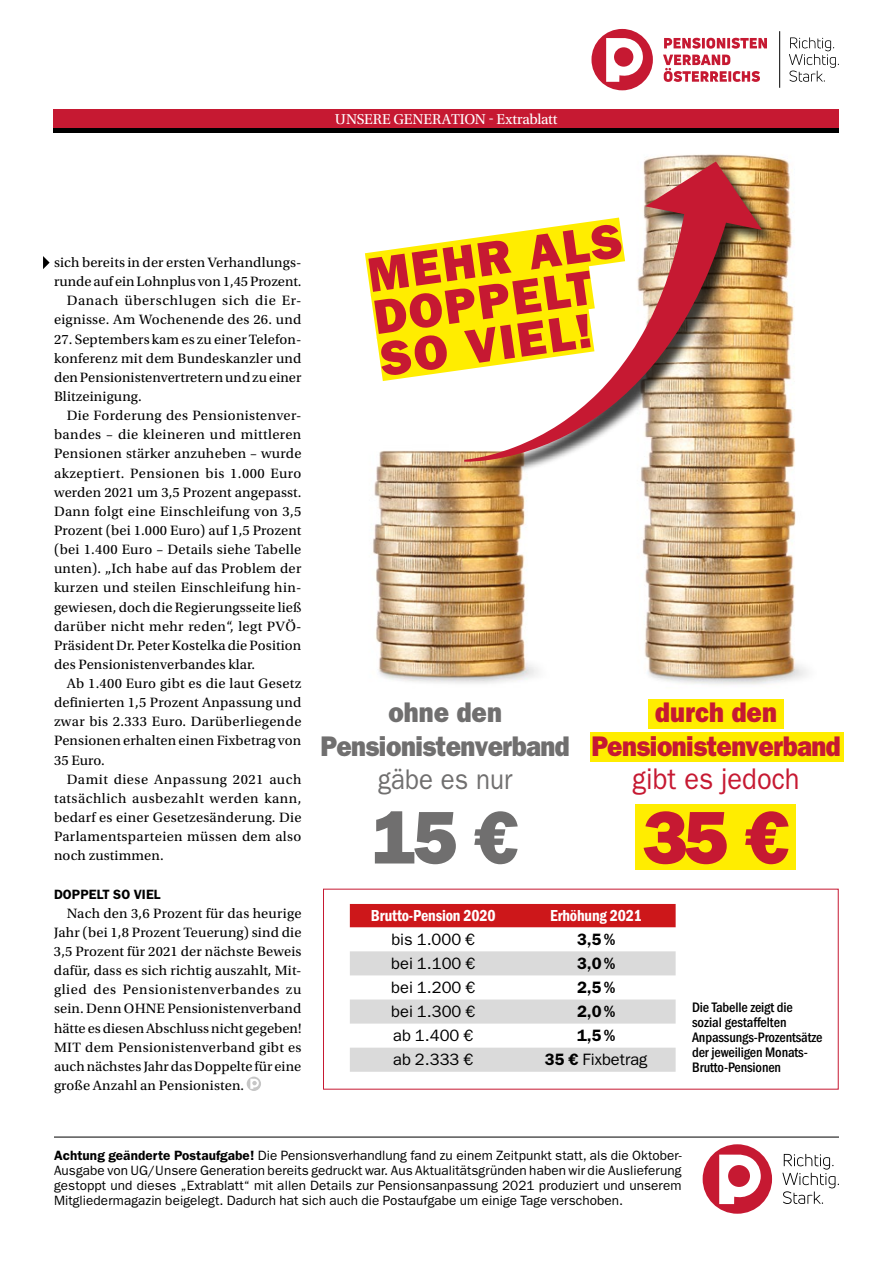
<style>
.page{position:relative;width:893px;height:1263px;background:#fff}
.page>*{position:absolute;margin:0;border:0;box-sizing:border-box;transform-origin:0 0}
.t1{font:75px "ITC Franklin Gothic Std Hvy";color:#706f6f}
.t2{font:75px "ITC Franklin Gothic Std Hvy";color:#c61932}
.t3{font:48.75px/42.5px "ITC Franklin Gothic Std Hvy";color:#c61932}
.t4{font:30px "ITC Franklin Gothic Std";color:#c61932;scale:.91 1}
.t5{font:28.5px/33px "ITC Franklin Gothic Std Hvy";letter-spacing:-.02em;color:#c61932;text-align:center;scale:.9 1}
.t6{font:28.5px/33px "ITC Franklin Gothic Std Hvy";letter-spacing:-.02em;color:#706f6f;text-align:center;scale:.9 1}
.t7{font:28.5px "ITC Franklin Gothic Std";color:#706f6f;scale:.91 1}
.t8{font:16.5px "ITC Franklin Gothic Std";color:#000}
.t9{font:16.5px "ITC Franklin Gothic Std Dm Cd";letter-spacing:-.01em;color:#fff}
.t10{font:600 16.5px "ITC Franklin Gothic Std";color:#000}
.t11{font:15px "Utopia Std";letter-spacing:-.005em;color:#fff}
.t12{font:14.25px/19.2px "Utopia Std";letter-spacing:.01em;color:#000;text-align:justify}
.t13{font:500 condensed 14.25px/15px "ITC Franklin Gothic Std";letter-spacing:-.01em;color:#000}
.t14{font:13.5px/15px "ITC Franklin Gothic Std";letter-spacing:.005em;color:#000;text-align:justify}
.t15{font:600 13.5px "ITC Franklin Gothic Std";letter-spacing:.005em;color:#000}
.s1{font-weight:600}
</style>
<div class="page">
<img style="left:640px;top:154px;width:167px;height:551px">
<div style="left:635px;top:804px;width:160px;height:66px;background:#ffed00"></div>
<div style="left:648px;top:699px;width:135px;height:29px;background:#ffed00"></div>
<div style="left:590px;top:732px;width:254px;height:29px;background:#ffed00"></div>
<svg style="left:247px;top:1076px;width:14px;height:15px"></svg>
<svg style="left:43px;top:256px;width:7px;height:13px"></svg>
<img style="left:373px;top:450px;width:165px;height:234px">
<div style="left:465px;top:163px;width:313px;height:315px;background:#000;opacity:.75"></div>
<svg style="left:464px;top:409px;width:267px;height:53px"></svg>
<div style="left:54px;top:109px;width:785px;height:19px;background:#c61932"></div>
<div style="left:54px;top:128px;width:785px;height:5px;background:#000"></div>
<hr style="left:54px;top:1137px;width:785px;height:1px;background:#000">
<svg style="left:782px;top:1154px;width:57px;height:50px"></svg>
<div style="left:703px;top:1144px;width:69px;height:70px;background:#c61932;border-radius:50%"></div>
<svg style="left:719px;top:1154px;width:42px;height:50px"></svg>
<div style="left:728px;top:1165px;width:22px;height:22px;background:#c61932;border-radius:50%"></div>
<svg style="left:364px;top:162px;width:398px;height:247px"></svg>
<div style="left:350px;top:904px;width:326px;height:23px;background:#cd171a"></div>
<svg style="left:350px;top:951px;width:326px;height:121px"></svg>
<svg style="left:789px;top:37px;width:50px;height:45px"></svg>
<svg style="left:664px;top:38px;width:103px;height:11px"></svg>
<svg style="left:663px;top:55px;width:97px;height:27px"></svg>
<div style="left:591px;top:29px;width:62px;height:61px;background:#c61932;border-radius:50%"></div>
<svg style="left:606px;top:38px;width:37px;height:44px"></svg>
<div style="left:614px;top:47px;width:19px;height:20px;background:#c61932;border-radius:50%"></div>
<hr style="left:779px;top:31px;width:1px;height:57px;background:#000">
<p class="t11" style="left:335px;top:111px;width:224px">UNSERE GENERATION - Extrablatt</p>
<p class="t12" style="left:54px;top:253px;width:249px;text-align:right">sich bereits in der ersten Verhandlungs&shy;runde auf ein Lohnplus von 1,45 Prozent.<br>Danach überschlugen sich die Er&shy;eignisse. Am Wochenende des 26. und</p>
<p class="t12" style="left:54px;top:330px;width:249px">27. Septembers kam es zu einer Telefon&shy;konferenz mit dem Bundeskanzler und den Pensionistenvertretern und zu einer Blitzeinigung.</p>
<p class="t12" style="left:54px;top:406px;width:249px;text-align:left;text-indent:13px">Die Forderung des Pensionistenver&shy;bandes – die kleineren und mittleren Pensionen stärker anzuheben – wurde akzeptiert. Pensionen bis 1.000 Euro werden 2021 um 3,5 Prozent angepasst.<br>Dann folgt eine Einschleifung von 3,5<br>Prozent (bei 1.000 Euro) auf 1,5 Prozent (bei 1.400 Euro – Details siehe Tabelle unten). „Ich habe auf das Problem der kurzen und steilen Einschleifung hin&shy;gewiesen, doch die Regierungsseite ließ darüber nicht mehr reden“, legt PVÖ-Präsident Dr. Peter Kostelka die Position des Pensionistenverbandes klar.</p>
<p class="t12" style="left:54px;top:674px;width:249px;text-indent:13px">Ab 1.400 Euro gibt es die laut Gesetz definierten 1,5 Prozent Anpassung und zwar bis 2.333 Euro. Darüberliegende Pensionen erhalten einen Fixbetrag von 35 Euro.</p>
<p class="t12" style="left:54px;top:770px;width:249px;text-indent:13px">Damit diese Anpassung 2021 auch tatsächlich ausbezahlt werden kann, bedarf es einer Gesetzesänderung. Die Parlamentsparteien müssen dem also noch zustimmen.</p>
<p class="t15" style="left:54px;top:886px;width:108px">DOPPELT SO VIEL</p>
<p class="t12" style="left:54px;top:904px;width:249px;text-indent:13px">Nach den 3,6 Prozent für das heurige Jahr (bei 1,8 Prozent Teuerung) sind die 3,5 Prozent für 2021 der nächste Beweis dafür, dass es sich richtig auszahlt, Mit&shy;glied des Pensionistenverbandes zu sein. Denn OHNE Pensionistenverband hätte es diesen Abschluss nicht gegeben!<br>MIT dem Pensionistenverband gibt es auch nächstes Jahr das Doppelte für eine große Anzahl an Pensionisten.</p>
<h2 class="t3" style="left:365px;top:255px;width:258px;rotate:-8deg">MEHR ALS<br>DOPPELT<br>SO VIEL!</h2>
<h3 class="t6" style="left:321px;top:696px;width:278px">ohne den<br>Pensionistenverband</h3>
<h3 class="t7" style="left:378px;top:762px;width:149px">gäbe es nur</h3>
<h1 class="t1" style="left:372px;top:794px;width:148px">15 €</h1>
<h3 class="t5" style="left:591px;top:696px;width:278px">durch den<br>Pensionistenverband</h3>
<h3 class="t4" style="left:632px;top:761px;width:185px">gibt es jedoch</h3>
<h1 class="t2" style="left:643px;top:794px;width:148px">35 €</h1>
<p class="t9" style="left:371px;top:906px;width:126px">Brutto-Pension 2020</p>
<p class="t9" style="left:550px;top:906px;width:93px">Erhöhung 2021</p>
<p class="t8" style="left:391px;top:930px;width:85px">bis 1.000 €</p>
<p class="t10" style="left:577px;top:929px;width:40px">3,5%</p>
<p class="t8" style="left:391px;top:954px;width:86px">bei 1.100 €</p>
<p class="t10" style="left:577px;top:954px;width:40px">3,0%</p>
<p class="t8" style="left:391px;top:978px;width:86px">bei 1.200 €</p>
<p class="t10" style="left:577px;top:978px;width:40px">2,5%</p>
<p class="t8" style="left:391px;top:1002px;width:86px">bei 1.300 €</p>
<p class="t10" style="left:577px;top:1002px;width:40px">2,0%</p>
<p class="t8" style="left:393px;top:1026px;width:82px">ab 1.400 €</p>
<p class="t10" style="left:577px;top:1026px;width:40px">1,5%</p>
<p class="t8" style="left:393px;top:1050px;width:82px">ab 2.333 €</p>
<p class="t8" style="left:545px;top:1050px;width:104px"><span class="s1">35 €</span> Fixbetrag</p>
<p class="t13" style="left:692px;top:999px;width:132px">Die Tabelle zeigt die sozial gestaffelten<br>Anpassungs-Prozentsätze der jeweiligen Monats-<br>Brutto-Pensionen</p>
<p class="t14" style="left:54px;top:1148px;width:629px"><span class="s1">Achtung geänderte Postaufgabe!</span> Die Pensionsverhandlung fand zu einem Zeitpunkt statt, als die Oktober-Ausgabe von UG/Unsere Generation bereits gedruckt war. Aus Aktualitätsgründen haben wir die Auslieferung gestoppt und dieses „Extrablatt“ mit allen Details zur Pensionsanpassung 2021 produziert und unserem Mitgliedermagazin beigelegt. Dadurch hat sich auch die Postaufgabe um einige Tage verschoben.</p>
</div>
